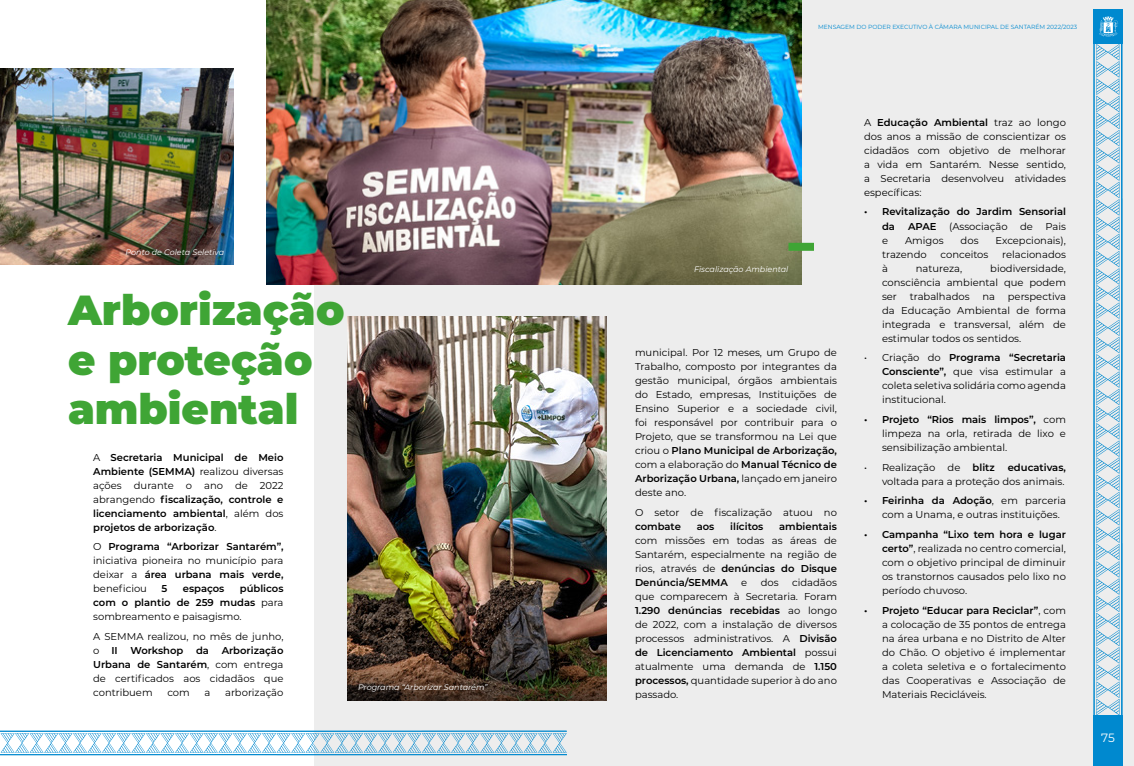
<style>
.page{position:relative;width:1134px;height:766px;background:#fff}
.page>*{position:absolute;margin:0;border:0;box-sizing:border-box;transform-origin:0 0}
.t1{font:900 42px/49.1px "Montserrat";color:#3fa535}
.t2{font:12px "Montserrat";color:#fff}
.t3{font:10px/14px "Montserrat";color:#000;text-align:justify}
.t4{font:600 10px/14px "Montserrat";color:#000;text-align:justify}
.t5{font:italic 8px "Montserrat";color:#fff}
.t6{font:6px "Montserrat";color:#0089cf}
.s1{font-weight:400}
.s2{font-weight:600}
</style>
<div class="page">
<div style="left:315px;top:0;width:819px;height:765px;background:#ededed"></div>
<img style="left:347px;top:316px;width:260px;height:332px">
<svg style="left:347px;top:648px;width:260px;height:52px;background:#423224"></svg>
<img style="left:266px;top:0;width:535px;height:284px">
<img style="left:0;top:69px;width:234px;height:195px">
<div style="left:788px;top:243px;width:26px;height:8px;background:#3fa535"></div>
<div style="left:1093px;top:715px;width:30px;height:50px;background:#0089cf"></div>
<div style="left:1093px;top:9px;width:30px;height:34px;background:#0089cf"></div>
<svg style="left:1093px;top:16px;width:30px;height:699px"></svg>
<svg style="left:0;top:730px;width:567px;height:25px"></svg>
<p class="t5" style="left:126px;top:246px;width:100px">Ponto de Coleta Seletiva</p>
<h1 class="t1" style="left:68px;top:283px;width:278px">Arborização e proteção ambiental</h1>
<p class="t4" style="left:93px;top:449px;width:192px"><span class="s1">A</span> Secretaria Municipal de Meio Ambiente (SEMMA) <span class="s1">realizou diversas ações durante o ano de 2022 abrangendo</span> fiscalização, controle e licenciamento ambiental<span class="s1">, além dos </span>projetos de arborização<span class="s1">.</span></p>
<p class="t3" style="left:93px;top:539px;width:192px">O <span class="s2">Programa “Arborizar Santarém”, </span>iniciativa pioneira no município para deixar a <span class="s2">área urbana mais verde, </span>beneficiou</p>
<p class="t4" style="left:93px;top:581px;width:192px;text-indent:147px">públicos com o plantio de 259 mudas <span class="s1">para sombreamento e paisagismo.</span></p>
<p class="t3" style="left:93px;top:629px;width:192px">A SEMMA realizou, no mês de junho, o <span class="s2">II</span></p>
<p class="t4" style="left:162px;top:581px;width:7px">5</p>
<p class="t4" style="left:183px;top:581px;width:43px">espaços</p>
<p class="t3" style="left:93px;top:643px;width:192px;text-indent:128px"><span class="s2">Arborização Urbana de Santarém</span>, com entrega de certificados aos cidadãos que contribuem</p>
<p class="t4" style="left:130px;top:643px;width:55px">Workshop</p>
<p class="t4" style="left:196px;top:643px;width:14px">da</p>
<p class="t3" style="left:167px;top:685px;width:24px">com</p>
<p class="t3" style="left:204px;top:685px;width:7px">a</p>
<p class="t3" style="left:225px;top:685px;width:60px">arborização</p>
<p class="t5" style="left:358px;top:681px;width:131px">Programa “Arborizar Santarém”</p>
<p class="t6" style="left:818px;top:23px;width:261px">MENSAGEM DO PODER EXECUTIVO À CÂMARA MUNICIPAL DE SANTARÉM 2022/2023</p>
<p class="t5" style="left:694px;top:264px;width:96px">Fiscalização Ambiental</p>
<p class="t3" style="left:635px;top:345px;width:203px">municipal. Por 12 meses, um Grupo de Trabalho, composto por integrantes da gestão municipal, órgãos ambientais do Estado, empresas, Instituições de Ensino Superior e a sociedade civil, foi responsável por contribuir para o Projeto, que se transformou na Lei que criou o <span class="s2">Plano Municipal de Arborização, </span>com a elaboração do <span class="s2">Manual Técnico de Arborização Urbana,</span> lançado em janeiro deste ano.</p>
<p class="t3" style="left:635px;top:504px;width:203px">O setor de fiscalização atuou no</p>
<p class="t4" style="left:635px;top:518px;width:47px">combate</p>
<p class="t4" style="left:697px;top:518px;width:19px">aos</p>
<p class="t4" style="left:730px;top:518px;width:35px">ilícitos</p>
<p class="t4" style="left:779px;top:518px;width:59px">ambientais</p>
<p class="t3" style="left:635px;top:532px;width:203px">com missões em todas as áreas de Santarém, especialmente na região de rios, através de <span class="s2">denúncias do Disque Denúncia/SEMMA</span></p>
<p class="t3" style="left:635px;top:574px;width:203px;text-indent:157px">cidadãos que comparecem à Secretaria. Foram <span class="s2">1.290 denúncias recebidas</span> ao longo de 2022, com a instalação de diversos processos administrativos. A <span class="s2">Divisão de Licenciamento Ambiental</span> possui atualmente uma demanda de <span class="s2">1.150 processos,</span> quantidade superior à do ano passado.</p>
<p class="t3" style="left:741px;top:574px;width:8px">e</p>
<p class="t3" style="left:761px;top:574px;width:19px">dos</p>
<p class="t3" style="left:864px;top:115px;width:203px">A <span class="s2">Educação Ambiental</span> traz ao longo dos anos a missão de conscientizar os cidadãos com objetivo de melhorar a vida em Santarém. Nesse sentido, a Secretaria desenvolveu atividades específicas:</p>
<p class="t4" style="left:882px;top:204px;width:185px;text-indent:-18px">• Revitalização do Jardim Sensorial da</p>
<p class="t3" style="left:908px;top:218px;width:159px"><span class="s2">APAE</span> (Associação de Pais</p>
<p class="t3" style="left:882px;top:232px;width:8px">e</p>
<p class="t3" style="left:905px;top:232px;width:40px">Amigos</p>
<p class="t3" style="left:961px;top:232px;width:19px">dos</p>
<p class="t3" style="left:996px;top:232px;width:72px">Excepcionais),</p>
<p class="t3" style="left:882px;top:246px;width:46px">trazendo</p>
<p class="t3" style="left:940px;top:246px;width:49px">conceitos</p>
<p class="t3" style="left:1002px;top:246px;width:65px">relacionados</p>
<p class="t3" style="left:882px;top:260px;width:7px">à</p>
<p class="t3" style="left:916px;top:260px;width:48px">natureza,</p>
<p class="t3" style="left:882px;top:260px;width:185px;text-indent:108px">biodiversidade, consciência ambiental que podem ser</p>
<p class="t3" style="left:882px;top:288px;width:185px;text-indent:126px">perspectiva da Educação Ambiental de forma integrada e transversal, além de estimular todos os sentidos.</p>
<p class="t3" style="left:882px;top:350px;width:185px;text-indent:-18px">• Criação do <span class="s2">Programa “Secretaria Consciente”,</span> que visa estimular a coleta seletiva solidária como agenda institucional.</p>
<p class="t3" style="left:882px;top:412px;width:185px;text-indent:-18px"><span class="s2">• Projeto “Rios mais limpos”,</span> com limpeza na orla, retirada de lixo e sensibilização ambiental.</p>
<p class="t3" style="left:864px;top:459px;width:132px">• Realização de <span class="s2">blitz</span></p>
<p class="t4" style="left:1008px;top:459px;width:60px">educativas,</p>
<p class="t3" style="left:882px;top:473px;width:184px">voltada para a proteção dos animais.</p>
<p class="t3" style="left:882px;top:493px;width:185px;text-indent:-18px"><span class="s2">• Feirinha da Adoção</span>, em parceria com a Unama, e outras instituições.</p>
<p class="t3" style="left:882px;top:527px;width:185px;text-indent:-18px"><span class="s2">• Campanha “Lixo tem hora e lugar certo”</span>, realizada no centro comercial, com o objetivo principal de diminuir os transtornos causados pelo lixo no período chuvoso.</p>
<p class="t3" style="left:882px;top:602px;width:185px;text-indent:-18px"><span class="s2">• Projeto “Educar para Reciclar”</span>, com a colocação de 35 pontos de entrega na área urbana e no Distrito de Alter do Chão. O objetivo é implementar a coleta seletiva e o fortalecimento das Cooperativas e Associação de Materiais Recicláveis.</p>
<p class="t3" style="left:910px;top:288px;width:61px">trabalhados</p>
<p class="t3" style="left:982px;top:288px;width:14px">na</p>
<p class="t2" style="left:1101px;top:728px;width:15px">75</p>
</div>
